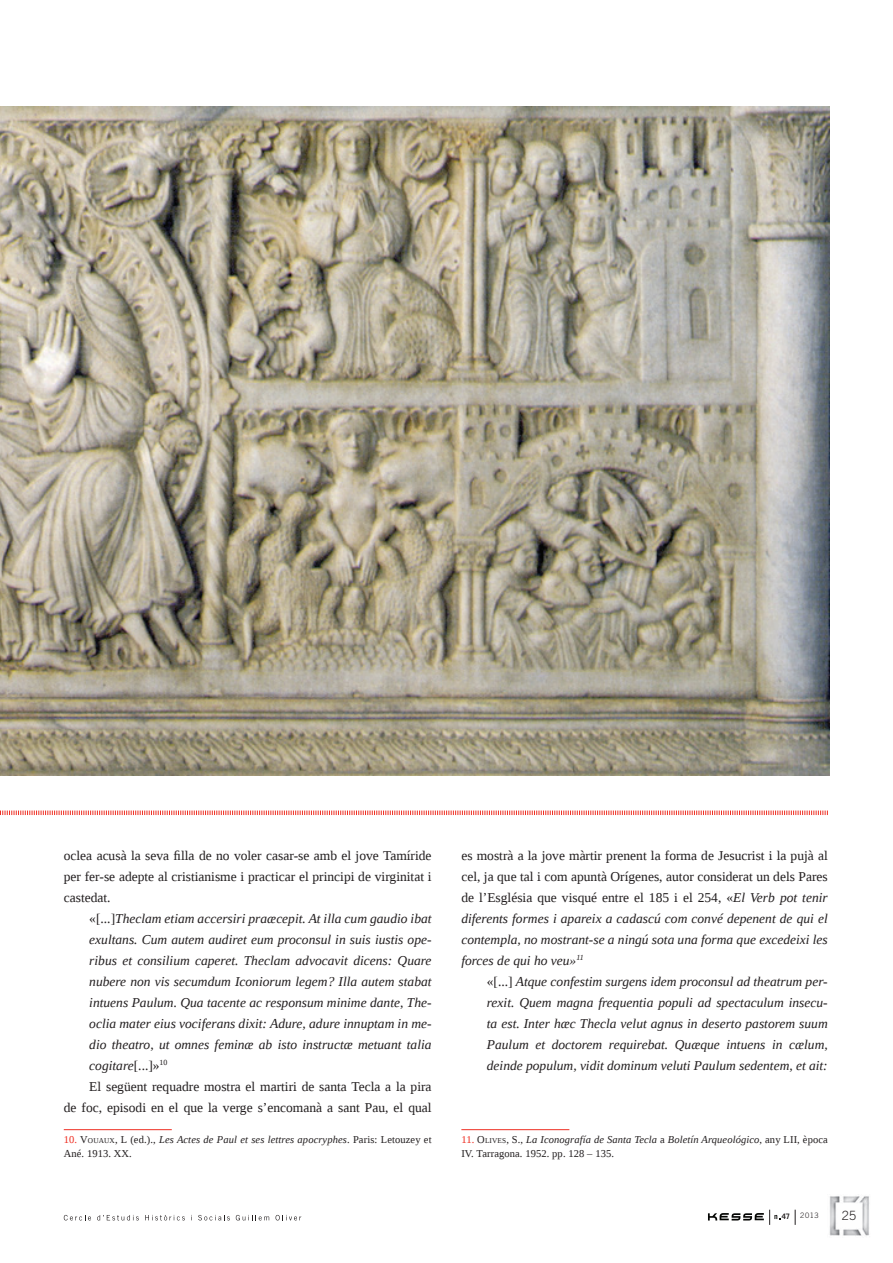
<style>
.page{position:relative;width:893px;height:1263px;background:#fff}
.page>*{position:absolute;margin:0;border:0;box-sizing:border-box;transform-origin:0 0}
.t1{font:italic 13.5px/21px "Liberation Serif";color:#231f20;text-align:justify}
.t2{font:13.5px/21px "Liberation Serif";color:#231f20;text-align:justify}
.t3{font:300 12.75px "Trade Gothic LT Std";color:#231f20}
.t4{font:10.5px/13.5px "Liberation Serif";letter-spacing:.01em;color:#231f20}
.t5{font:300 7.5px "Trade Gothic LT Std";color:#231f20}
.t6{font:700 7.5px "Trade Gothic LT Std";color:#231f20}
.s1{font-style:normal}
.s2{color:#ee2e22}
.s3{font-style:inherit}
.s4{font-size:7.35px}
.s5{font-style:italic}
</style>
<div class="page">
<svg style="left:708px;top:1210px;width:72px;height:15px"></svg>
<svg style="left:795px;top:1210px;width:1px;height:15px"></svg>
<svg style="left:64px;top:1215px;width:27px;height:5px"></svg>
<svg style="left:97px;top:1215px;width:42px;height:5px"></svg>
<svg style="left:145px;top:1215px;width:40px;height:5px"></svg>
<svg style="left:198px;top:1215px;width:32px;height:5px"></svg>
<svg style="left:236px;top:1215px;width:33px;height:5px"></svg>
<svg style="left:276px;top:1215px;width:25px;height:5px"></svg>
<img style="left:829px;top:1196px;width:40px;height:40px">
<hr style="left:64px;top:1129px;width:108px;height:1px;background:#ee2e22">
<hr style="left:461px;top:1129px;width:108px;height:1px;background:#ee2e22">
<img style="left:0;top:106px;width:829px;height:669px">
<svg style="left:0;top:810px;width:828px;height:5px"></svg>
<p class="t2" style="left:64px;top:845px;width:369px">oclea acusà la seva filla de no voler casar-se amb el jove Tamíride per fer-se adepte al cristianisme i practicar el principi de virginitat i castedat.</p>
<p class="t1" style="left:89px;top:908px;width:344px"><span class="s1">«[...]</span>Theclam etiam accersiri praæcepit. At illa cum gaudio ibat</p>
<p class="t1" style="left:89px;top:929px;width:344px">exultans. Cum autem audiret eum proconsul in suis iustis ope-</p>
<p class="t1" style="left:89px;top:950px;width:344px">ribus et consilium caperet. Theclam advocavit dicens: Quare</p>
<p class="t1" style="left:89px;top:971px;width:344px">nubere non vis secumdum Iconiorum legem? Illa autem stabat</p>
<p class="t1" style="left:89px;top:992px;width:344px">intuens Paulum. Qua tacente ac responsum minime dante, The-</p>
<p class="t1" style="left:89px;top:1013px;width:344px">oclia mater eius vociferans dixit: Adure, adure innuptam in me-</p>
<p class="t1" style="left:89px;top:1034px;width:344px">dio theatro, ut omnes feminæ ab isto instructæ metuant talia</p>
<p class="t1" style="left:89px;top:1055px;width:80px">cogitare<span class="s1">[...]»</span><sup>10</sup></p>
<p class="t2" style="left:89px;top:1076px;width:344px">El següent requadre mostra el martiri de santa Tecla a la pira</p>
<p class="t2" style="left:64px;top:1097px;width:369px">de foc, episodi en el que la verge s’encomanà a sant Pau, el qual</p>
<p class="t4" style="left:64px;top:1133px;width:369px"><span class="s2">10</span><span class="s2">.</span> <span class="s3">V</span><span class="s4">OUAUX</span><span class="s3">, L</span> (ed.)., <span class="s5">Les Actes de Paul et ses lettres apocryphes</span>. Paris: Letouzey et<br>Ané. 1913. XX.</p>
<p class="t2" style="left:461px;top:845px;width:368px">es mostrà a la jove màrtir prenent la forma de Jesucrist i la pujà al cel, ja que tal i com apuntà Orígenes, autor considerat un dels Pares de l’Església que visqué entre el 185 i el 254, «<span class="s5">El Verb pot tenir diferents formes i apareix a cadascú com convé depenent de qui el contempla, no mostrant-se a ningú sota una forma que excedeixi les forces de qui ho veu»</span><sup>11</sup></p>
<p class="t1" style="left:487px;top:971px;width:342px"><span class="s1">«[...]</span> Atque confestim surgens idem proconsul ad theatrum per&shy;rexit. Quem magna frequentia populi ad spectaculum insecu&shy;ta est. Inter hæc Thecla velut agnus in deserto pastorem suum Paulum et doctorem requirebat. Quæque intuens in cælum, deinde populum, vidit dominum veluti Paulum sedentem, et ait:</p>
<p class="t4" style="left:461px;top:1133px;width:368px"><span class="s2">11</span><span class="s2">.</span> <span class="s3">O</span><span class="s4">LIVES</span><span class="s3">, S</span>., <span class="s5">La Iconografía de Santa Tecla</span> a <span class="s5">Boletín Arqueológico</span>, any LII, època<br>IV. Tarragona. 1952. pp. 128 – 135.</p>
<p class="t6" style="left:782px;top:1212px;width:10px">47</p>
<p class="t5" style="left:800px;top:1211px;width:20px">2013</p>
<p class="t3" style="left:842px;top:1208px;width:16px">25</p>
</div>
